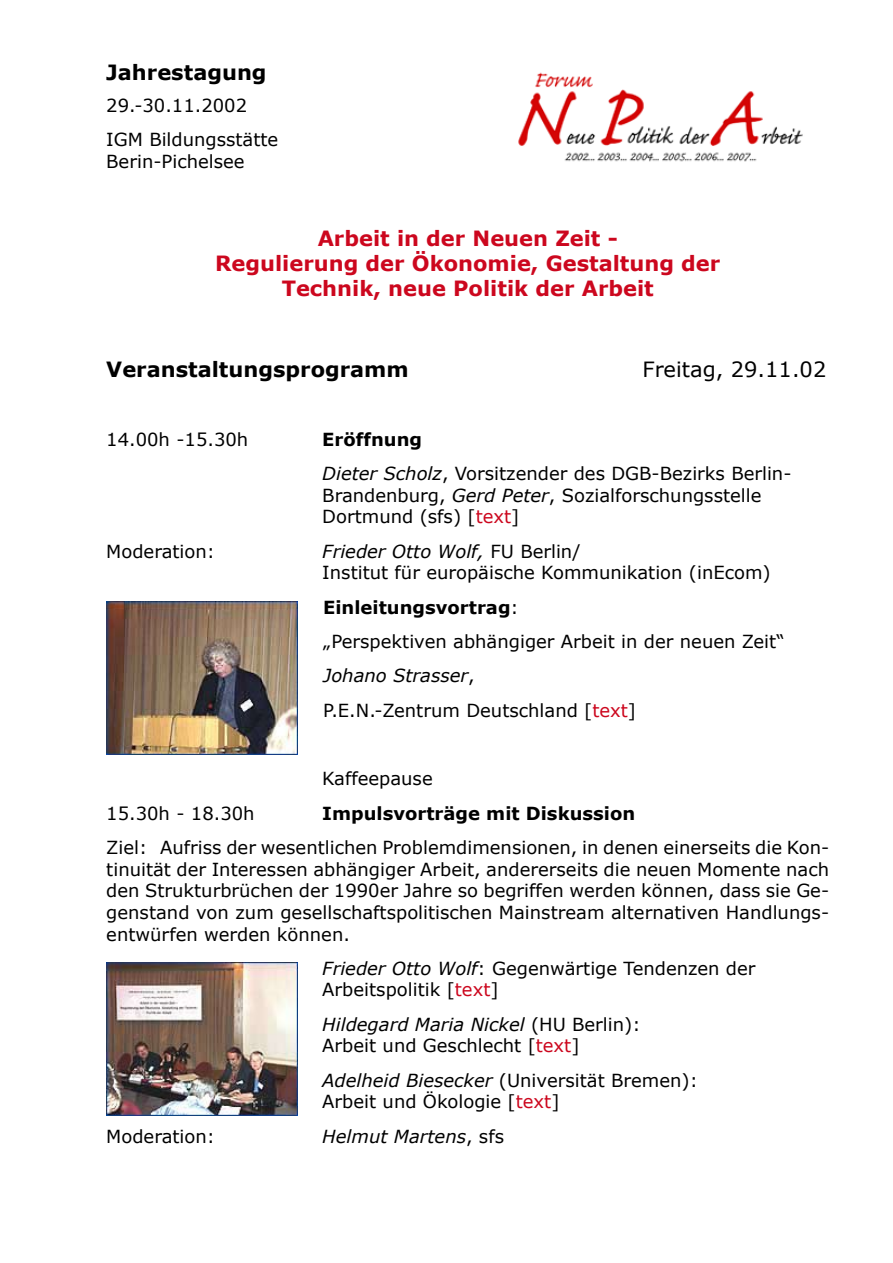
<style>
.page{position:relative;width:893px;height:1263px;background:#fff}
.page>*{position:absolute;margin:0;border:0;box-sizing:border-box;transform-origin:0 0}
.t1{font:700 21px/25.2px "Verdana";color:#cc071e;text-align:center}
.t2{font:700 21px "Verdana";color:#000}
.t3{font:21px "Verdana";color:#000}
.t4{font:18px/21.6px "Verdana";color:#000}
.t5{font:700 18px "Verdana";color:#000}
.t6{font:italic 18px "Verdana";color:#000}
.s1{font-weight:700}
.s2{font-style:italic}
.s3{color:#cc071e}
.s4{font-style:normal}
</style>
<div class="page">
<img style="left:518px;top:72px;width:285px;height:90px">
<img style="left:106px;top:601px;width:192px;height:153px">
<img style="left:106px;top:962px;width:192px;height:154px">
<p class="t2" style="left:106px;top:59px;width:162px">Jahrestagung</p>
<p class="t4" style="left:106px;top:87px;width:174px;line-height:34.3px">29.-30.11.2002<br>IGM Bildungsstätte</p>
<p class="t4" style="left:106px;top:150px;width:140px">Berin-Pichelsee</p>
<p class="t1" style="left:215px;top:225px;width:507px">Arbeit in der Neuen Zeit -<br>Regulierung der Ökonomie, Gestaltung der<br>Technik, neue Politik der Arbeit</p>
<p class="t2" style="left:106px;top:356px;width:304px">Veranstaltungsprogramm</p>
<p class="t3" style="left:643px;top:356px;width:185px">Freitag, 29.11.02</p>
<p class="t4" style="left:106px;top:428px;width:143px">14.00h -15.30h</p>
<p class="t4" style="left:322px;top:421px;width:471px;line-height:34.3px"><span class="s1">Eröffnung<br></span><span class="s2">Dieter Scholz</span>, Vorsitzender des DGB-Bezirks Berlin-</p>
<p class="t4" style="left:322px;top:484px;width:441px">Brandenburg, <span class="s2">Gerd Peter</span>, Sozialforschungsstelle<br>Dortmund (sfs) [<span class="s3">text</span>]</p>
<p class="t4" style="left:106px;top:540px;width:110px">Moderation:</p>
<p class="t4" style="left:322px;top:540px;width:450px"><span class="s2">Frieder Otto Wolf,</span> FU Berlin/<br>Institut für europäische Kommunikation (inEcom)</p>
<p class="t4" style="left:323px;top:589px;width:463px;line-height:34.3px"><span class="s1">Einleitungsvortrag</span>:<br>„Perspektiven abhängiger Arbeit in der neuen Zeit“<br><span class="s2">Johano Strasser</span>,<br>P.E.N.-Zentrum Deutschland [<span class="s3">text</span>]</p>
<p class="t4" style="left:322px;top:767px;width:112px">Kaffeepause</p>
<p class="t4" style="left:106px;top:802px;width:150px">15.30h - 18.30h</p>
<p class="t5" style="left:322px;top:802px;width:314px">Impulsvorträge mit Diskussion</p>
<p class="t4" style="left:106px;top:836px;width:724px;text-align:justify">Ziel: Aufriss der wesentlichen Problemdimensionen, in denen einerseits die Kon&shy;tinuität der Interessen abhängiger Arbeit, andererseits die neuen Momente nach den Strukturbrüchen der 1990er Jahre so begriffen werden können, dass sie Ge&shy;genstand von zum gesellschaftspolitischen Mainstream alternativen Handlungs&shy;entwürfen werden können.</p>
<p class="t4" style="left:322px;top:957px;width:435px"><span class="s2">Frieder Otto Wolf</span>: Gegenwärtige Tendenzen der<br>Arbeitspolitik [<span class="s3">text</span>]</p>
<p class="t4" style="left:322px;top:1013px;width:320px"><span class="s2">Hildegard Maria Nickel</span> (HU Berlin):<br>Arbeit und Geschlecht [<span class="s3">text</span>]</p>
<p class="t4" style="left:322px;top:1069px;width:377px"><span class="s2">Adelheid Biesecker</span> (Universität Bremen):<br>Arbeit und Ökologie [<span class="s3">text</span>]</p>
<p class="t4" style="left:106px;top:1125px;width:110px">Moderation:</p>
<p class="t6" style="left:322px;top:1125px;width:183px">Helmut Martens<span class="s4">, sfs</span></p>
</div>
